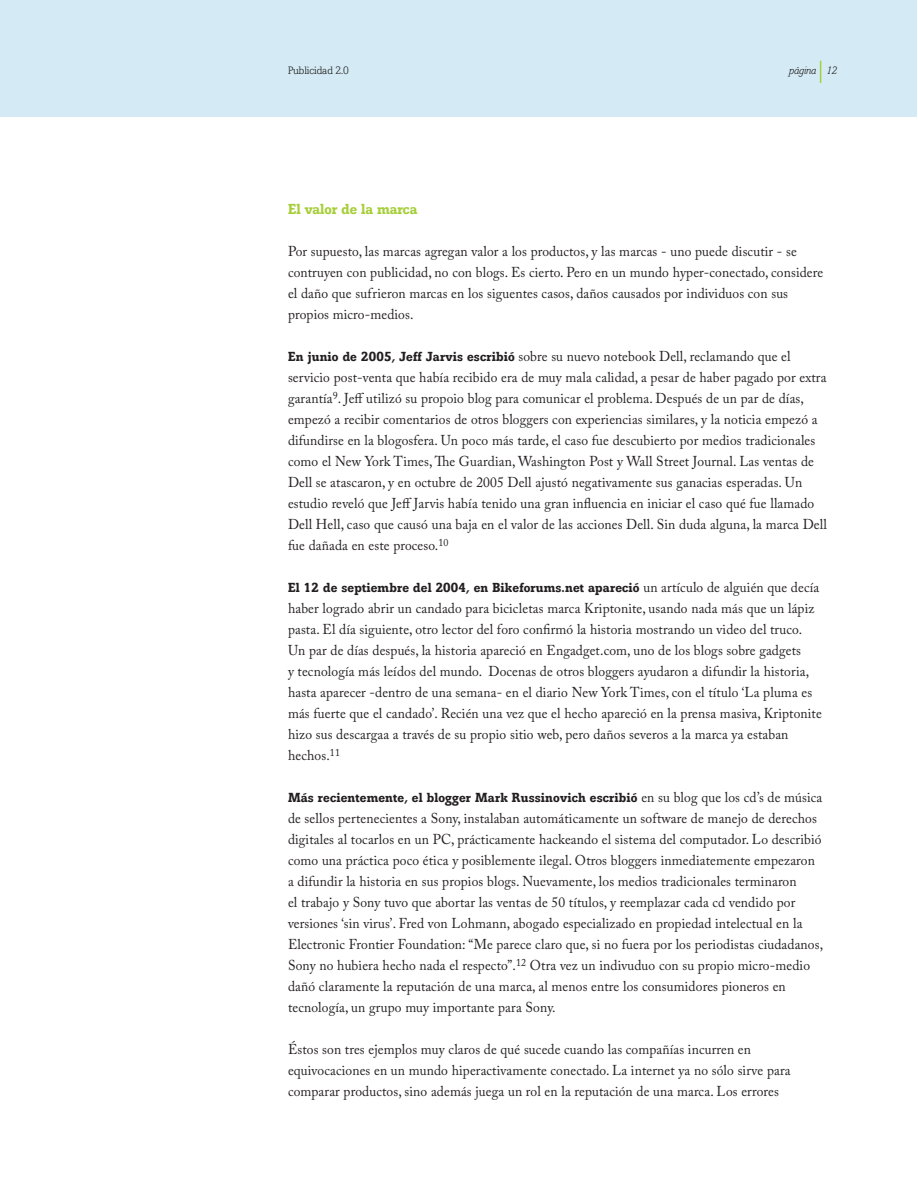
<style>
.page{position:relative;width:918px;height:1188px;background:#fff}
.page>*{position:absolute;margin:0;border:0;box-sizing:border-box;transform-origin:0 0}
.t1{font:14.25px/21px "Adobe Caslon Pro";letter-spacing:.01em;color:#231f20;scale:.95 1}
.t2{font:500 14.25px "OS14";letter-spacing:.01em;color:#a6ce39;scale:.95 1}
.t3{font:500 12.9px "OS14";letter-spacing:.03em;color:#231f20;scale:.95 1}
.t4{font:300 10.5px "OS14";letter-spacing:.01em;color:#231f20}
.t5{font:italic 300 10.5px "OS14";letter-spacing:.01em;color:#231f20;scale:.95 1}
.s1{font-family:"OS14";font-weight:500;font-size:12.9px}
.s2{font-family:"Adobe Caslon Pro";font-weight:400;font-size:14.25px}
</style>
<div class="page">
<div style="left:1px;top:1px;width:916px;height:116px;background:#d4ebf5"></div>
<svg style="left:820px;top:61px;width:1px;height:22px"></svg>
<p class="t4" style="left:288px;top:64px;width:62px">Publicidad 2.0</p>
<p class="t5" style="left:789px;top:64px;width:52px">página 12</p>
<p class="t2" style="left:288px;top:200px;width:138px">El valor de la marca</p>
<p class="t1" style="left:288px;top:241px;width:565px">Por supuesto, las marcas agregan valor a los productos, y las marcas - uno puede discutir - se contruyen con publicidad, no con blogs. Es cierto. Pero en un mundo hyper-conectado, considere el daño que sufrieron marcas en los siguentes casos, daños causados por individuos con sus propios micro-medios.</p>
<p class="t1" style="left:288px;top:346px;width:569px"><span class="s1">En junio de 2005, Jeff Jarvis escribió</span> sobre su nuevo notebook Dell, reclamando que el servicio post-venta que había recibido era de muy mala calidad, a pesar de haber pagado por extra garantía<sup>9</sup>. Jeff utilizó su propoio blog para comunicar el problema. Después de un par de días, empezó a recibir comentarios de otros bloggers con experiencias similares, y la noticia empezó a difundirse en la blogosfera. Un poco más tarde, el caso fue descubierto por medios tradicionales como el New York Times, The Guardian, Washington Post y Wall Street Journal. Las ventas de Dell se atascaron, y en octubre de 2005 Dell ajustó negativamente sus ganacias esperadas. Un estudio reveló que Jeff Jarvis había tenido una gran influencia en iniciar el caso qué fue llamado Dell Hell, caso que causó una baja en el valor de las acciones Dell. Sin duda alguna, la marca Dell fue dañada en este proceso.<sup>10</sup></p>
<p class="t3" style="left:288px;top:580px;width:561px">El 12 de septiembre del 2004, en Bikeforums.net apareció <span class="s2">un artículo de alguién que decía</span></p>
<p class="t1" style="left:288px;top:598px;width:563px">haber logrado abrir un candado para bicicletas marca Kriptonite, usando nada más que un lápiz pasta. El día siguiente, otro lector del foro confirmó la historia mostrando un video del truco.<br>Un par de días después, la historia apareció en Engadget.com, uno de los blogs sobre gadgets<br>y tecnología más leídos del mundo. Docenas de otros bloggers ayudaron a difundir la historia, hasta aparecer -dentro de una semana- en el diario New York Times, con el título ‘La pluma es más fuerte que el candado’. Recién una vez que el hecho apareció en la prensa masiva, Kriptonite hizo sus descargaa a través de su propio sitio web, pero daños severos a la marca ya estaban hechos.<sup>11</sup></p>
<p class="t3" style="left:288px;top:790px;width:564px">Más recientemente, el blogger Mark Russinovich escribió <span class="s2">en su blog que los cd’s de música</span></p>
<p class="t1" style="left:288px;top:808px;width:565px">de sellos pertenecientes a Sony, instalaban automáticamente un software de manejo de derechos digitales al tocarlos en un PC, prácticamente hackeando el sistema del computador. Lo describió como una práctica poco ética y posiblemente ilegal. Otros bloggers inmediatemente empezaron a difundir la historia en sus propios blogs. Nuevamente, los medios tradicionales terminaron<br>el trabajo y Sony tuvo que abortar las ventas de 50 títulos, y reemplazar cada cd vendido por versiones ‘sin virus’. Fred von Lohmann, abogado especializado en propiedad intelectual en la Electronic Frontier Foundation: “Me parece claro que, si no fuera por los periodistas ciudadanos, Sony no hubiera hecho nada el respecto”.<sup>12</sup> Otra vez un indivuduo con su propio micro-medio dañó claramente la reputación de una marca, al menos entre los consumidores pioneros en tecnología, un grupo muy importante para Sony.</p>
<p class="t1" style="left:288px;top:1039px;width:531px">Éstos son tres ejemplos muy claros de qué sucede cuando las compañías incurren en equivocaciones en un mundo hiperactivamente conectado. La internet ya no sólo sirve para comparar productos, sino además juega un rol en la reputación de una marca. Los errores</p>
</div>
